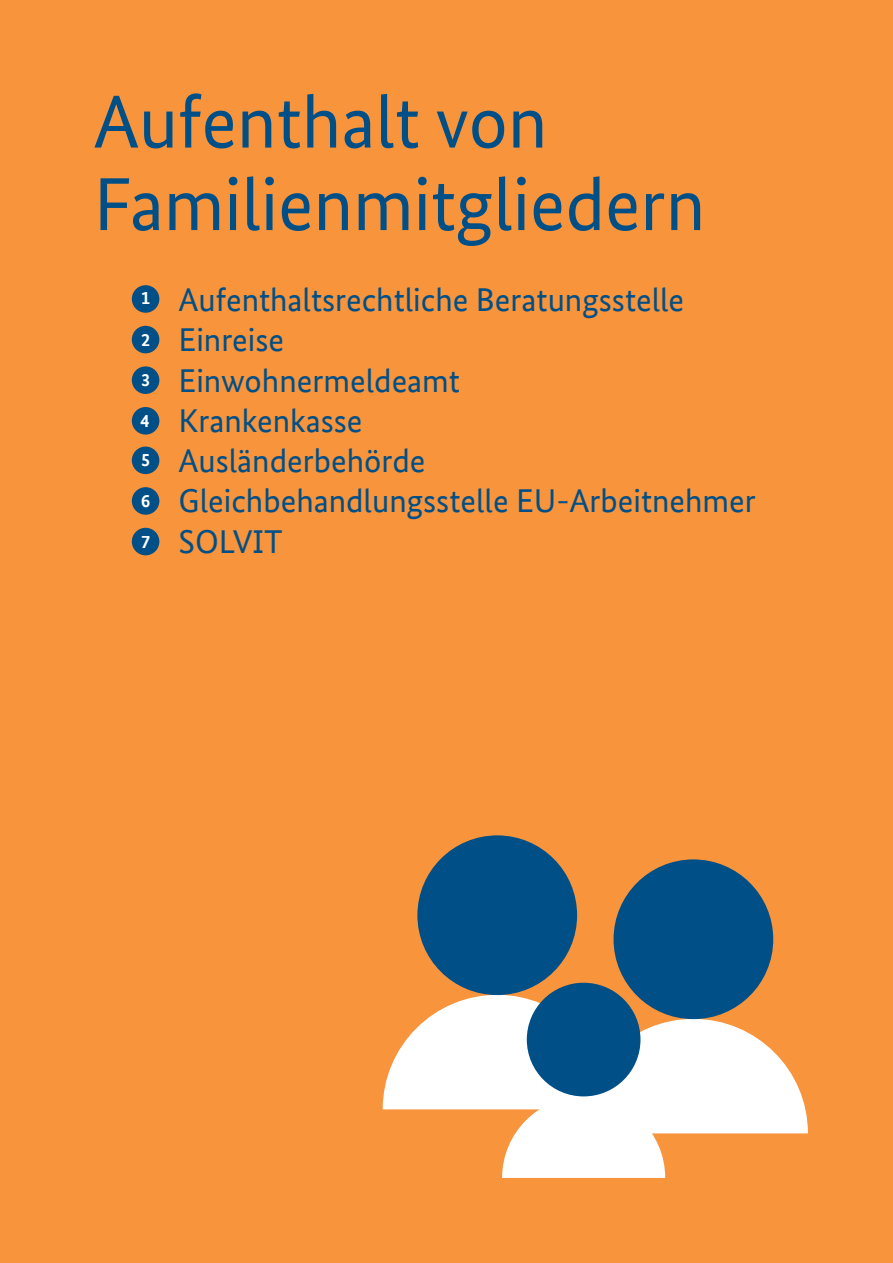
<style>
.page{position:relative;width:893px;height:1263px;background:#f7943c}
.page>*{position:absolute;margin:0;border:0;box-sizing:border-box;transform-origin:0 0}
.t1{font:75px/82.5px "Bundes Sans Office";color:#004f87}
.t2{font:33px/40.2px "Bundes Sans Office";color:#004f87}
.t3{font:700 18.15px/39.6px "Bundes Sans Office";color:#fff}
</style>
<div class="page">
<div style="left:132px;top:285px;width:27px;height:28px;background:#004f87;border-radius:50%"></div>
<div style="left:132px;top:487px;width:27px;height:28px;background:#004f87;border-radius:50%"></div>
<div style="left:132px;top:528px;width:27px;height:27px;background:#004f87;border-radius:50%"></div>
<div style="left:132px;top:326px;width:27px;height:27px;background:#004f87;border-radius:50%"></div>
<div style="left:132px;top:366px;width:27px;height:28px;background:#004f87;border-radius:50%"></div>
<div style="left:132px;top:407px;width:27px;height:28px;background:#004f87;border-radius:50%"></div>
<div style="left:132px;top:447px;width:27px;height:27px;background:#004f87;border-radius:50%"></div>
<div style="left:417px;top:835px;width:160px;height:160px;background:#004f87;border-radius:50%"></div>
<div style="left:614px;top:859px;width:159px;height:160px;background:#004f87;border-radius:50%"></div>
<svg style="left:383px;top:995px;width:425px;height:183px"></svg>
<div style="left:527px;top:983px;width:113px;height:113px;background:#004f87;border-radius:50%"></div>
<h1 class="t1" style="left:94px;top:81px;width:613px">Aufenthalt von<br>Familienmitgliedern</h1>
<p class="t3" style="left:141px;top:278px;width:11px">1</p>
<p class="t3" style="left:141px;top:320px;width:11px">2</p>
<p class="t3" style="left:141px;top:360px;width:11px">3</p>
<p class="t3" style="left:140px;top:401px;width:11px">4<br>5</p>
<p class="t3" style="left:141px;top:481px;width:11px">6</p>
<p class="t3" style="left:141px;top:522px;width:11px">7</p>
<p class="t2" style="left:179px;top:280px;width:579px">Aufenthaltsrechtliche Beratungsstelle<br>Einreise<br>Einwohnermeldeamt<br>Krankenkasse<br>Ausländerbehörde<br>Gleichbehandlungsstelle EU-Arbeitnehmer<br>SOLVIT</p>
</div>
